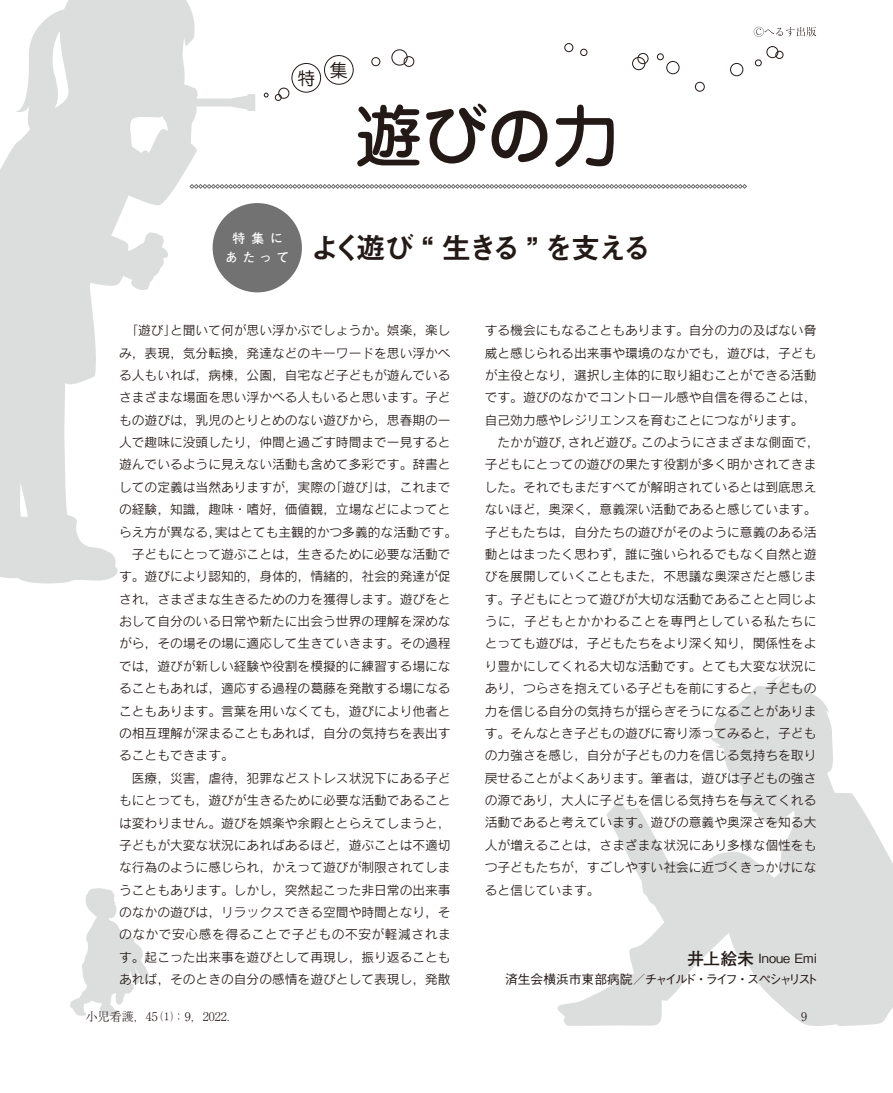
<style>
.page{position:relative;width:893px;height:1093px;background:#fff}
.page>*{position:absolute;margin:0;border:0;box-sizing:border-box;transform-origin:0 0}
.t1{font:500 67.35px "Jun 34 Pro";color:#231916}
.t2{font:29.7px "Midashi Go Pr 6 N MB31";letter-spacing:-.155em;color:#231916}
.t3{font:17.85px "Jun 201 Pro";color:#231916}
.t4{font:12.75px/22.4px "Rodin Pro N M";color:#231916}
.t5{font:500 12.75px/21.3px "Gothic BBB Pr 6 N";color:#231916;text-align:right}
.t6{font:700 12.75px/19.2px "Futo Go B101 Pr 6 N";letter-spacing:.35em;color:#fff;text-align:center}
.t7{font:300 12px "Ryumin Pr 6 N";color:#231916}
.s1{font-family:"Futo Go B101 Pr 6 N";font-weight:700;font-size:16.95px}
</style>
<div class="page">
<svg style="left:557px;top:676px;width:336px;height:350px"></svg>
<svg style="left:0;top:0;width:198px;height:584px;fill:#dcdddd"></svg>
<svg style="left:151px;top:94px;width:104px;height:17px"></svg>
<svg style="left:70px;top:888px;width:79px;height:128px"></svg>
<svg style="left:189px;top:184px;width:558px;height:5px"></svg>
<div style="left:292px;top:63px;width:29px;height:29px;border:1px solid #231916;border-radius:50%"></div>
<div style="left:324px;top:55px;width:30px;height:30px;border:1px solid #231916;border-radius:50%"></div>
<div style="left:404px;top:56px;width:10px;height:11px;border:1px solid #231916;border-radius:50%"></div>
<div style="left:392px;top:50px;width:15px;height:15px;border:1px solid #231916;border-radius:50%"></div>
<div style="left:372px;top:57px;width:8px;height:9px;border:1px solid #231916;border-radius:50%"></div>
<div style="left:275px;top:94px;width:6px;height:7px;border:1px solid #231916;border-radius:50%"></div>
<svg style="left:264px;top:93px;width:4px;height:4px"></svg>
<div style="left:279px;top:88px;width:10px;height:11px;border:1px solid #231916;border-radius:50%"></div>
<div style="left:695px;top:82px;width:9px;height:9px;border:1px solid #231916;border-radius:50%"></div>
<div style="left:580px;top:49px;width:7px;height:7px;border:1px solid #231916;border-radius:50%"></div>
<div style="left:565px;top:43px;width:8px;height:9px;border:1px solid #231916;border-radius:50%"></div>
<svg style="left:657px;top:54px;width:6px;height:6px"></svg>
<div style="left:632px;top:57px;width:13px;height:13px;border:1px solid #231916;border-radius:50%"></div>
<div style="left:638px;top:53px;width:10px;height:11px;border:1px solid #231916;border-radius:50%"></div>
<div style="left:666px;top:61px;width:13px;height:13px;border:1px solid #231916;border-radius:50%"></div>
<svg style="left:755px;top:60px;width:6px;height:6px"></svg>
<div style="left:730px;top:63px;width:13px;height:13px;border:1px solid #231916;border-radius:50%"></div>
<div style="left:767px;top:46px;width:11px;height:12px;border:1px solid #231916;border-radius:50%"></div>
<div style="left:776px;top:51px;width:7px;height:8px;border:1px solid #231916;border-radius:50%"></div>
<svg style="left:754px;top:27px;width:62px;height:10px"></svg>
<div style="left:213px;top:203px;width:89px;height:89px;background:#727272;border-radius:50%"></div>
<h3 class="t3" style="left:297px;top:60px;width:52px">特 集</h3>
<h1 class="t1" style="left:355px;top:82px;width:266px">遊びの力</h1>
<p class="t6" style="left:225px;top:228px;width:65px">特集にあたって</p>
<h2 class="t2" style="left:310px;top:224px;width:343px">よく遊び “ 生きる ” を支える</h2>
<p class="t4" style="left:119px;top:319px;width:340px">　「遊び」と聞いて何が思い浮かぶでしょうか。娯楽，楽しみ，表現，気分転換，発達などのキーワードを思い浮かべる人もいれば，病棟，公園，自宅など子どもが遊んでいるさまざまな場面を思い浮かべる人もいると思います。子どもの遊びは，乳児のとりとめのない遊びから，思春期の一人で趣味に没頭したり，仲間と過ごす時間まで一見すると遊んでいるように見えない活動も含めて多彩です。辞書としての定義は当然ありますが，実際の「遊び」は，これまでの経験，知識，趣味・嗜好，価値観，立場などによってとらえ方が異なる，実はとても主観的かつ多義的な活動です。　子どもにとって遊ぶことは，生きるために必要な活動です。遊びにより認知的，身体的，情緒的，社会的発達が促され，さまざまな生きるための力を獲得します。遊びをとおして自分のいる日常や新たに出会う世界の理解を深めながら，その場その場に適応して生きていきます。その過程では，遊びが新しい経験や役割を模擬的に練習する場になることもあれば，適応する過程の葛藤を発散する場になることもあります。言葉を用いなくても，遊びにより他者との相互理解が深まることもあれば，自分の気持ちを表出することもできます。<br>　医療，災害，虐待，犯罪などストレス状況下にある子どもにとっても，遊びが生きるために必要な活動であることは変わりません。遊びを娯楽や余暇ととらえてしまうと，子どもが大変な状況にあればあるほど，遊ぶことは不適切な行為のように感じられ，かえって遊びが制限されてしまうこともあります。しかし，突然起こった非日常の出来事のなかの遊びは，リラックスできる空間や時間となり，そのなかで安心感を得ることで子どもの不安が軽減されます。起こった出来事を遊びとして再現し，振り返ることもあれば，そのときの自分の感情を遊びとして表現し，発散</p>
<p class="t4" style="left:485px;top:319px;width:336px">する機会にもなることもあります。自分の力の及ばない脅威と感じられる出来事や環境のなかでも，遊びは，子どもが主役となり，選択し主体的に取り組むことができる活動です。遊びのなかでコントロール感や自信を得ることは，自己効力感やレジリエンスを育むことにつながります。<br>　たかが遊び，されど遊び。このようにさまざまな側面で，子どもにとっての遊びの果たす役割が多く明かされてきました。それでもまだすべてが解明されているとは到底思えないほど，奥深く，意義深い活動であると感じています。子どもたちは，自分たちの遊びがそのように意義のある活動とはまったく思わず，誰に強いられるでもなく自然と遊びを展開していくこともまた，不思議な奥深さだと感じます。子どもにとって遊びが大切な活動であることと同じように，子どもとかかわることを専門としている私たちにとっても遊びは，子どもたちをより深く知り，関係性をより豊かにしてくれる大切な活動です。とても大変な状況にあり，つらさを抱えている子どもを前にすると，子どもの力を信じる自分の気持ちが揺らぎそうになることがあります。そんなとき子どもの遊びに寄り添ってみると，子どもの力強さを感じ，自分が子どもの力を信じる気持ちを取り戻せることがよくあります。筆者は，遊びは子どもの強さの源であり，大人に子どもを信じる気持ちを与えてくれる活動であると考えています。遊びの意義や奥深さを知る大人が増えることは，さまざまな状況にあり多様な個性をもつ子どもたちが，すごしやすい社会に近づくきっかけになると信じています。</p>
<p class="t5" style="left:505px;top:947px;width:315px"><span class="s1">井上絵未</span> Inoue Emi<br>済生会横浜市東部病院／チャイルド・ライフ・スペシャリスト</p>
<p class="t7" style="left:86px;top:1007px;width:155px">小児看護，45 ⑴：9，2022．</p>
<p class="t7" style="left:801px;top:1007px;width:7px">9</p>
</div>
